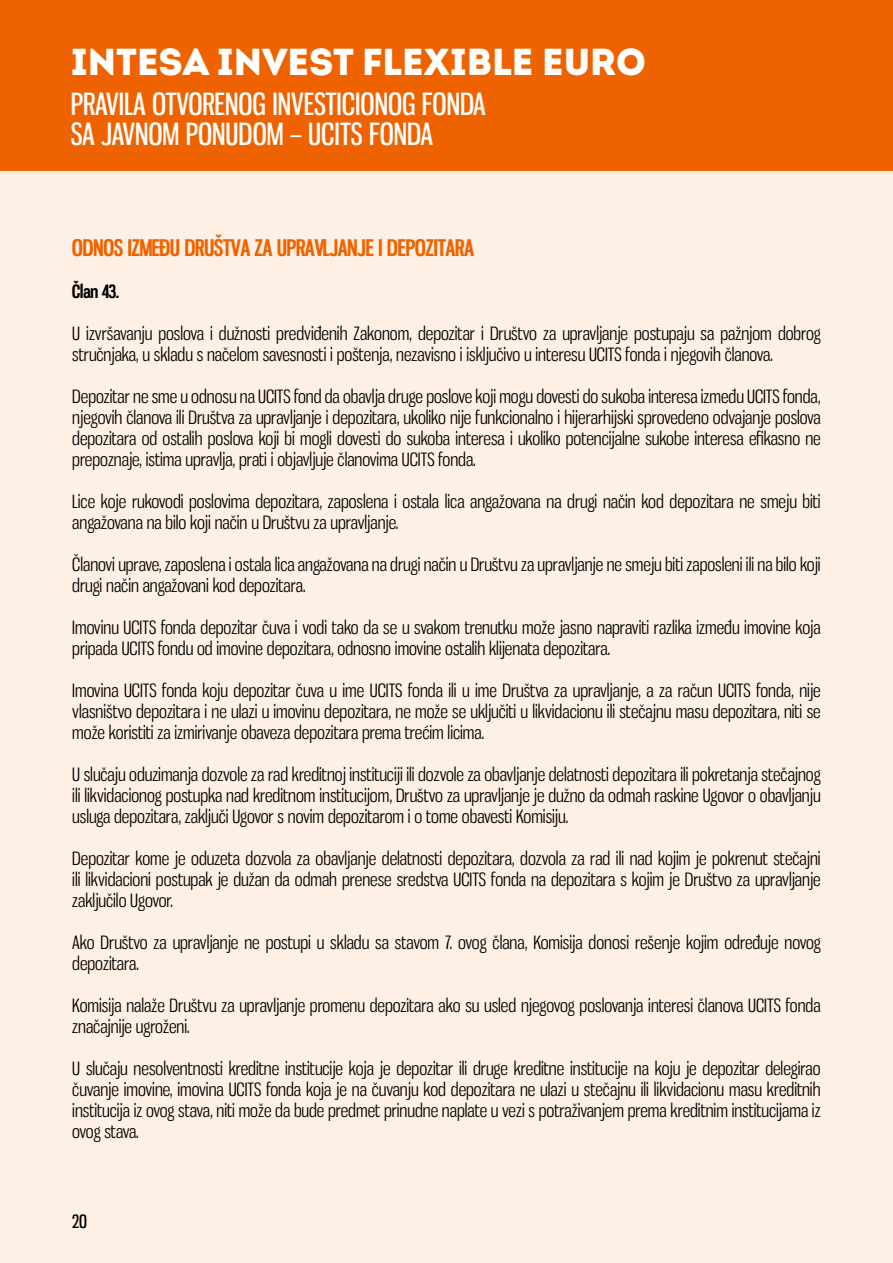
<style>
.page{position:relative;width:893px;height:1263px;background:#fef0e4}
.page>*{position:absolute;margin:0;border:0;box-sizing:border-box;transform-origin:0 0}
.t1{font:900 37.5px "Intro";color:#fff}
.t2{font:30px/30px "Gnuolane Rg";color:#fff}
.t3{font:700 22.5px "Gnuolane";color:#ee6300}
.t4{font:18px/21px "Gnuolane Bk";color:#000}
.t5{font:700 18px "Gnuolane";color:#000}
.t6{font:18px "Gnuolane";color:#000}
</style>
<div class="page">
<div style="left:0;top:0;width:893px;height:171px;background:#ee6300"></div>
<h1 class="t1" style="left:71px;top:37px;width:577px">INTESA INVEST FLEXIBLE EURO</h1>
<h2 class="t2" style="left:71px;top:89px;width:417px">PRAVILA OTVORENOG INVESTICIONOG FONDA<br>SA JAVNOM PONUDOM – UCITS FONDA</h2>
<p class="t3" style="left:72px;top:232px;width:403px">ODNOS IZMEĐU DRUŠTVA ZA UPRAVLJANJE I DEPOZITARA</p>
<p class="t5" style="left:72px;top:279px;width:48px">Član 43.</p>
<p class="t4" style="left:72px;top:323px;width:750px">U izvršavanju poslova i dužnosti predviđenih Zakonom, depozitar i Društvo za upravljanje postupaju sa pažnjom dobrog stručnjaka, u skladu s načelom savesnosti i poštenja, nezavisno i isključivo u interesu UCITS fonda i njegovih članova.</p>
<p class="t4" style="left:72px;top:386px;width:750px;text-align:justify">Depozitar ne sme u odnosu na UCITS fond da obavlja druge poslove koji mogu dovesti do sukoba interesa između UCITS fonda, njegovih članova ili Društva za upravljanje i depozitara, ukoliko nije funkcionalno i hijerarhijski sprovedeno odvajanje poslova depozitara od ostalih poslova koji bi mogli dovesti do sukoba interesa i ukoliko potencijalne sukobe interesa efikasno ne prepoznaje, istima upravlja, prati i objavljuje članovima UCITS fonda.</p>
<p class="t4" style="left:72px;top:491px;width:750px">Lice koje rukovodi poslovima depozitara, zaposlena i ostala lica angažovana na drugi način kod depozitara ne smeju biti angažovana na bilo koji način u Društvu za upravljanje.</p>
<p class="t4" style="left:72px;top:554px;width:750px">Članovi uprave, zaposlena i ostala lica angažovana na drugi način u Društvu za upravljanje ne smeju biti zaposleni ili na bilo koji drugi način angažovani kod depozitara.</p>
<p class="t4" style="left:72px;top:617px;width:750px">Imovinu UCITS fonda depozitar čuva i vodi tako da se u svakom trenutku može jasno napraviti razlika između imovine koja pripada UCITS fondu od imovine depozitara, odnosno imovine ostalih klijenata depozitara.</p>
<p class="t4" style="left:72px;top:680px;width:750px;text-align:justify">Imovina UCITS fonda koju depozitar čuva u ime UCITS fonda ili u ime Društva za upravljanje, a za račun UCITS fonda, nije vlasništvo depozitara i ne ulazi u imovinu depozitara, ne može se uključiti u likvidacionu ili stečajnu masu depozitara, niti se može koristiti za izmirivanje obaveza depozitara prema trećim licima.</p>
<p class="t4" style="left:72px;top:764px;width:750px;text-align:justify">U slučaju oduzimanja dozvole za rad kreditnoj instituciji ili dozvole za obavljanje delatnosti depozitara ili pokretanja stečajnog ili likvidacionog postupka nad kreditnom institucijom, Društvo za upravljanje je dužno da odmah raskine Ugovor o obavljanju usluga depozitara, zaključi Ugovor s novim depozitarom i o tome obavesti Komisiju.</p>
<p class="t4" style="left:72px;top:848px;width:750px;text-align:justify">Depozitar kome je oduzeta dozvola za obavljanje delatnosti depozitara, dozvola za rad ili nad kojim je pokrenut stečajni ili likvidacioni postupak je dužan da odmah prenese sredstva UCITS fonda na depozitara s kojim je Društvo za upravljanje zaključilo Ugovor.</p>
<p class="t4" style="left:72px;top:932px;width:750px">Ako Društvo za upravljanje ne postupi u skladu sa stavom 7. ovog člana, Komisija donosi rešenje kojim određuje novog depozitara.</p>
<p class="t4" style="left:72px;top:995px;width:750px">Komisija nalaže Društvu za upravljanje promenu depozitara ako su usled njegovog poslovanja interesi članova UCITS fonda značajnije ugroženi.</p>
<p class="t4" style="left:72px;top:1058px;width:750px;text-align:justify">U slučaju nesolventnosti kreditne institucije koja je depozitar ili druge kreditne institucije na koju je depozitar delegirao čuvanje imovine, imovina UCITS fonda koja je na čuvanju kod depozitara ne ulazi u stečajnu ili likvidacionu masu kreditnih institucija iz ovog stava, niti može da bude predmet prinudne naplate u vezi s potraživanjem prema kreditnim institucijama iz ovog stava.</p>
<p class="t6" style="left:72px;top:1208px;width:16px">20</p>
</div>
